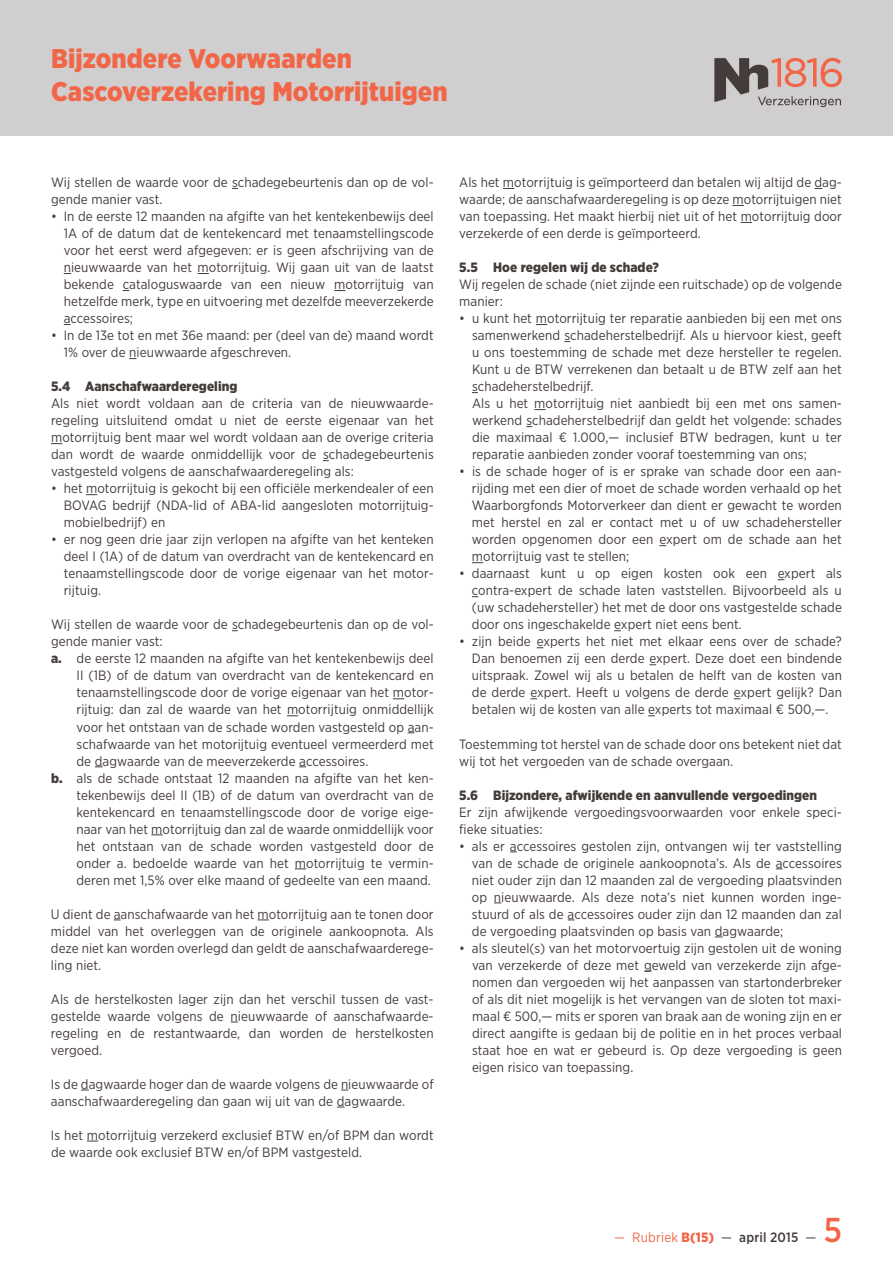
<style>
.page{position:relative;width:893px;height:1263px;background:#fff}
.page>*{position:absolute;margin:0;border:0;box-sizing:border-box;transform-origin:0 0}
.t1{font:500 34.5px "Gotham Narrow";color:#f26648}
.t2{font:900 27px/33px "Gotham Narrow";letter-spacing:.005em;color:#f26648}
.t3{font:13.5px/17px "Gotham Narrow";letter-spacing:.005em;color:#443c3a;text-align:justify}
.t4{font:900 13.5px "Gotham Narrow";letter-spacing:.005em;color:#443c3a}
.t5{font:500 13.5px "Gotham Narrow";letter-spacing:.015em;color:#443c3a}
.s1{font-weight:900}
.s2{font-weight:400;color:#f26648}
.s3{font-weight:900;color:#f26648}
.s4{font-weight:400}
</style>
<div class="page">
<svg style="left:151px;top:834px;width:12px;height:1px"></svg>
<svg style="left:732px;top:205px;width:12px;height:1px"></svg>
<svg style="left:534px;top:409px;width:12px;height:1px"></svg>
<div style="left:0;top:0;width:893px;height:136px;background:#d0cece"></div>
<svg style="left:714px;top:58px;width:128px;height:49px"></svg>
<h2 class="t2" style="left:51px;top:41px;width:398px">Bijzondere Voorwaarden<br>Cascoverzekering Motorrijtuigen</h2>
<p class="t3" style="left:51px;top:174px;width:384px">Wij stellen de waarde voor de schadegebeurtenis dan op de vol&shy;gende manier vast.</p>
<p class="t3" style="left:64px;top:208px;width:371px;text-indent:-13px">• In de eerste 12 maanden na afgifte van het kentekenbewijs deel 1A of de datum dat de kentekencard met tenaamstellingscode voor het eerst werd afgegeven: er is geen afschrijving van de nieuwwaarde van het motorrijtuig. Wij gaan uit van de laatst bekende cataloguswaarde van een nieuw motorrijtuig van hetzelfde merk, type en uitvoering met dezelfde meeverzekerde accessoires;</p>
<p class="t3" style="left:64px;top:327px;width:371px;text-indent:-13px">• In de 13e tot en met 36e maand: per (deel van de) maand wordt<br>1% over de nieuwwaarde afgeschreven.</p>
<p class="t4" style="left:51px;top:378px;width:188px">5.4 Aanschafwaarderegeling</p>
<p class="t3" style="left:51px;top:395px;width:384px">Als niet wordt voldaan aan de criteria van de nieuwwaarde&shy;regeling uitsluitend omdat u niet de eerste eigenaar van het motorrijtuig bent maar wel wordt voldaan aan de overige criteria dan wordt de waarde onmiddellijk voor de schadegebeurtenis vastgesteld volgens de aanschafwaarderegeling als:</p>
<p class="t3" style="left:64px;top:480px;width:371px;text-indent:-13px">• het motorrijtuig is gekocht bij een officiële merkendealer of een BOVAG bedrijf (NDA-lid of ABA-lid aangesloten motorrijtuig&shy;mobielbedrijf) en</p>
<p class="t3" style="left:64px;top:531px;width:371px;text-indent:-13px">• er nog geen drie jaar zijn verlopen na afgifte van het kenteken deel I (1A) of de datum van overdracht van de kentekencard en tenaamstellingscode door de vorige eigenaar van het motor&shy;rijtuig.</p>
<p class="t3" style="left:51px;top:616px;width:384px">Wij stellen de waarde voor de schadegebeurtenis dan op de vol-</p>
<p class="t3" style="left:51px;top:633px;width:113px">gende manier vast:</p>
<p class="t3" style="left:51px;top:650px;width:384px"><span class="s1">a.</span> de eerste 12 maanden na afgifte van het kentekenbewijs deel</p>
<p class="t3" style="left:77px;top:667px;width:359px">II (1B) of de datum van overdracht van de kentekencard en</p>
<p class="t3" style="left:77px;top:684px;width:359px">tenaamstellingscode door de vorige eigenaar van het motor-</p>
<p class="t3" style="left:77px;top:701px;width:359px">rijtuig: dan zal de waarde van het motorrijtuig onmiddellijk</p>
<p class="t3" style="left:77px;top:718px;width:359px">voor het ontstaan van de schade worden vastgesteld op aan-</p>
<p class="t3" style="left:77px;top:735px;width:359px">schafwaarde van het motorijtuig eventueel vermeerderd met</p>
<p class="t3" style="left:77px;top:752px;width:293px">de dagwaarde van de meeverzekerde accessoires.</p>
<p class="t3" style="left:51px;top:769px;width:384px"><span class="s1">b.</span> als de schade ontstaat 12 maanden na afgifte van het ken-</p>
<p class="t3" style="left:77px;top:786px;width:359px">tekenbewijs deel II (1B) of de datum van overdracht van de</p>
<p class="t3" style="left:76px;top:803px;width:359px">kentekencard en tenaamstellingscode door de vorige eige-</p>
<p class="t3" style="left:76px;top:820px;width:359px">naar van het motorrijtuig dan zal de waarde onmiddellijk voor</p>
<p class="t3" style="left:76px;top:837px;width:359px">het ontstaan van de schade worden vastgesteld door de</p>
<p class="t3" style="left:76px;top:854px;width:359px">onder a. bedoelde waarde van het motorrijtuig te vermin-</p>
<p class="t3" style="left:76px;top:871px;width:356px">deren met 1,5% over elke maand of gedeelte van een maand.</p>
<p class="t3" style="left:51px;top:905px;width:384px">U dient de aanschafwaarde van het motorrijtuig aan te tonen door middel van het overleggen van de originele aankoopnota. Als deze niet kan worden overlegd dan geldt de aanschafwaarderege&shy;ling niet.</p>
<p class="t3" style="left:51px;top:990px;width:384px">Als de herstelkosten lager zijn dan het verschil tussen de vast&shy;gestelde waarde volgens de nieuwwaarde of aanschafwaarde&shy;regeling en de restantwaarde, dan worden de herstelkosten vergoed.</p>
<p class="t3" style="left:51px;top:1075px;width:384px">Is de dagwaarde hoger dan de waarde volgens de nieuwwaarde of aanschafwaarderegeling dan gaan wij uit van de dagwaarde.</p>
<p class="t3" style="left:51px;top:1126px;width:384px">Is het motorrijtuig verzekerd exclusief BTW en/of BPM dan wordt de waarde ook exclusief BTW en/of BPM vastgesteld.</p>
<p class="t3" style="left:459px;top:174px;width:384px">Als het motorrijtuig is geïmporteerd dan betalen wij altijd de dag&shy;waarde; de aanschafwaarderegeling is op deze motorrijtuigen niet van toepassing. Het maakt hierbij niet uit of het motorrijtuig door verzekerde of een derde is geïmporteerd.</p>
<p class="t4" style="left:459px;top:258px;width:201px">5.5 Hoe regelen wij de schade?</p>
<p class="t3" style="left:459px;top:276px;width:384px">Wij regelen de schade (niet zijnde een ruitschade) op de volgende manier:</p>
<p class="t3" style="left:472px;top:310px;width:371px;text-align:left;text-indent:-13px">• u kunt het motorrijtuig ter reparatie aanbieden bij een met ons samenwerkend schadeherstelbedrijf. Als u hiervoor kiest, geeft u ons toestemming de schade met deze hersteller te regelen.<br>Kunt u de BTW verrekenen dan betaalt u de BTW zelf aan het schadeherstelbedrijf.<br>Als u het motorrijtuig niet aanbiedt bij een met ons samen&shy;werkend schadeherstelbedrijf dan geldt het volgende: schades die maximaal € 1.000,— inclusief BTW bedragen, kunt u ter reparatie aanbieden zonder vooraf toestemming van ons;</p>
<p class="t3" style="left:472px;top:463px;width:371px;text-indent:-13px">• is de schade hoger of is er sprake van schade door een aan&shy;rijding met een dier of moet de schade worden verhaald op het Waarborgfonds Motorverkeer dan dient er gewacht te worden met herstel en zal er contact met u of uw schadehersteller worden opgenomen door een expert om de schade aan het motorrijtuig vast te stellen;</p>
<p class="t3" style="left:472px;top:565px;width:371px;text-indent:-13px">• daarnaast kunt u op eigen kosten ook een expert als contra-expert de schade laten vaststellen. Bijvoorbeeld als u (uw schadehersteller) het met de door ons vastgestelde schade door ons ingeschakelde expert niet eens bent.</p>
<p class="t3" style="left:472px;top:633px;width:371px;text-indent:-13px">• zijn beide experts het niet met elkaar eens over de schade?<br>Dan benoemen zij een derde expert. Deze doet een bindende uitspraak. Zowel wij als u betalen de helft van de kosten van de derde expert. Heeft u volgens de derde expert gelijk? Dan betalen wij de kosten van alle experts tot maximaal € 500,—.</p>
<p class="t3" style="left:459px;top:735px;width:384px">Toestemming tot herstel van de schade door ons betekent niet dat wij tot het vergoeden van de schade overgaan.</p>
<p class="t4" style="left:459px;top:786px;width:359px">5.6 Bijzondere, afwijkende en aanvullende vergoedingen</p>
<p class="t3" style="left:459px;top:803px;width:384px">Er zijn afwijkende vergoedingsvoorwaarden voor enkele speci&shy;fieke situaties:</p>
<p class="t3" style="left:472px;top:837px;width:371px;text-indent:-13px">• als er accessoires gestolen zijn, ontvangen wij ter vaststelling van de schade de originele aankoopnota’s. Als de accessoires niet ouder zijn dan 12 maanden zal de vergoeding plaatsvinden op nieuwwaarde. Als deze nota’s niet kunnen worden inge&shy;stuurd of als de accessoires ouder zijn dan 12 maanden dan zal de vergoeding plaatsvinden op basis van dagwaarde;</p>
<p class="t3" style="left:472px;top:939px;width:371px;text-indent:-13px">• als sleutel(s) van het motorvoertuig zijn gestolen uit de woning van verzekerde of deze met geweld van verzekerde zijn afge&shy;nomen dan vergoeden wij het aanpassen van startonderbreker of als dit niet mogelijk is het vervangen van de sloten tot maxi&shy;maal € 500,— mits er sporen van braak aan de woning zijn en er direct aangifte is gedaan bij de politie en in het proces verbaal staat hoe en wat er gebeurd is. Op deze vergoeding is geen eigen risico van toepassing.</p>
<p class="t5" style="left:614px;top:1228px;width:204px"><span class="s2">— Rubriek</span> <span class="s3">B(15)</span> <span class="s4">—</span> april 2015 <span class="s4">—</span></p>
<h1 class="t1" style="left:824px;top:1208px;width:20px">5</h1>
</div>
